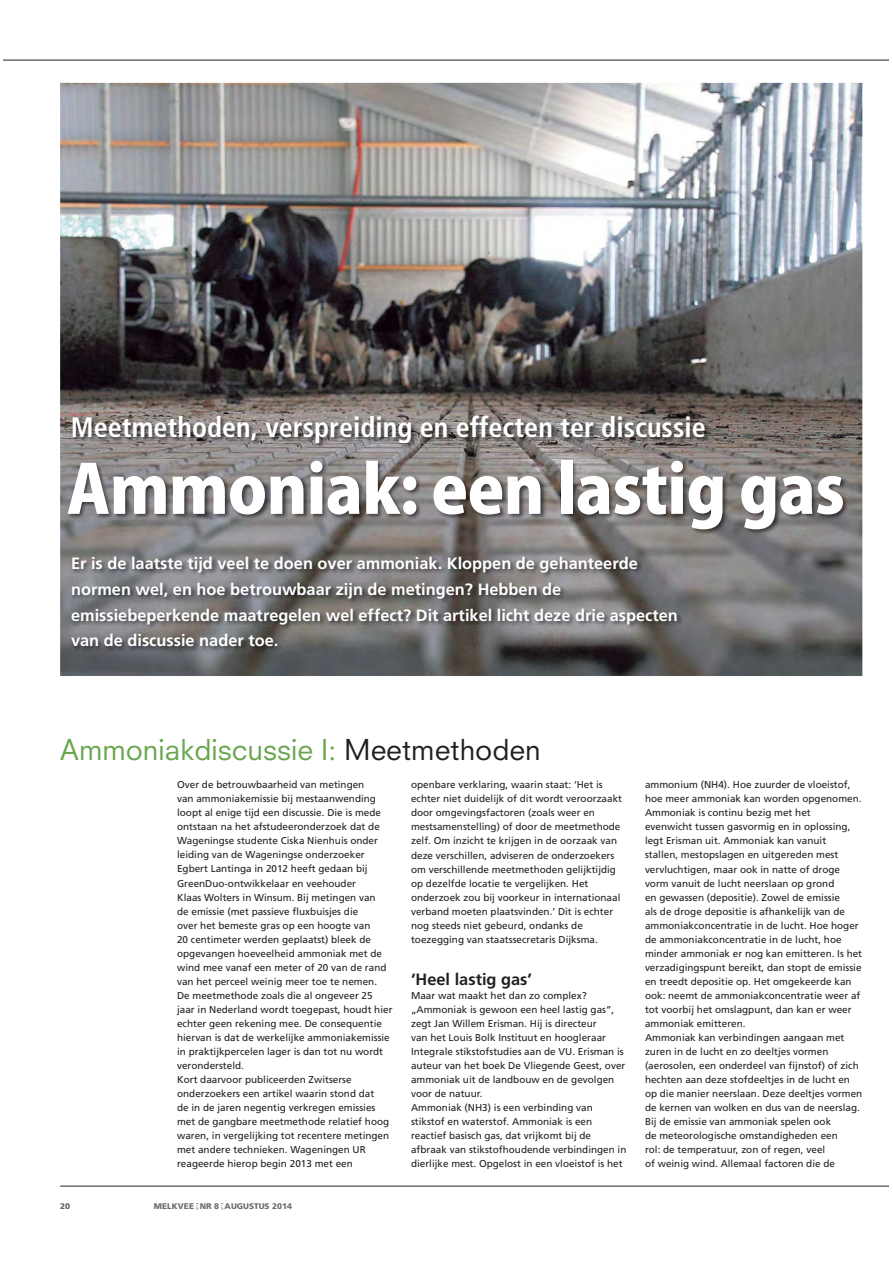
<style>
.page{position:relative;width:893px;height:1263px;background:#fff}
.page>*{position:absolute;margin:0;border:0;box-sizing:border-box;transform-origin:0 0}
.t1{font:66px "Koz Go Pro Heavy 90 msp RKSJ H";letter-spacing:-.01em;color:#fff}
.t2{font:700 condensed 28.05px "Frutiger LT Std";color:#fff}
.t3{font:28.05px "Neuzeit SLT Std";color:#69a64f}
.t4{font:700 16.35px/25.7px "Frutiger LT Std";color:#fff}
.t5{font:700 16.35px "Frutiger LT Std";color:#231f20}
.t6{font:9.9px/14.1px "Frutiger LT Std";color:#231f20}
.t7{font:900 8.25px "Frutiger LT Std";color:#6d6e70}
.t8{font:900 8.25px "Frutiger LT Std";color:#636466}
.s1{color:#231f20}
</style>
<div class="page">
<hr style="left:4px;top:60px;width:885px;height:1px;background:#231f20">
<hr style="left:60px;top:1186px;width:829px;height:1px;background:#231f20">
<img style="left:60px;top:83px;width:802px;height:593px">
<img style="left:72px;top:415px;width:638px;height:35px">
<img style="left:70px;top:556px;width:613px;height:96px">
<img style="left:67px;top:459px;width:782px;height:76px">
<h2 class="t2" style="left:71px;top:411px;width:636px">Meetmethoden, verspreiding en effecten ter discussie</h2>
<h1 class="t1" style="left:67px;top:464px;width:779px">Ammoniak: een lastig gas</h1>
<p class="t4" style="left:71px;top:552px;width:608px">Er is de laatste tijd veel te doen over ammoniak. Kloppen de gehanteerde normen wel, en hoe betrouwbaar zijn de metingen? Hebben de emissiebeperkende maatregelen wel effect? Dit artikel licht deze drie aspecten van de discussie nader toe.</p>
<h2 class="t3" style="left:60px;top:738px;width:482px">Ammoniakdiscussie I: <span class="s1">Meetmethoden</span></h2>
<p class="t6" style="left:177px;top:778px;width:217px">Over de betrouwbaarheid van metingen<br>van ammoniakemissie bij mestaanwending loopt al enige tijd een discussie. Die is mede ontstaan na het afstudeeronderzoek dat de Wageningse studente Ciska Nienhuis onder leiding van de Wageningse onderzoeker Egbert Lantinga in 2012 heeft gedaan bij GreenDuo-ontwikkelaar en veehouder<br>Klaas Wolters in Winsum. Bij metingen van<br>de emissie (met passieve fluxbuisjes die<br>over het bemeste gras op een hoogte van<br>20 centimeter werden geplaatst) bleek de opgevangen hoeveelheid ammoniak met de wind mee vanaf een meter of 20 van de rand van het perceel weinig meer toe te nemen.<br>De meetmethode zoals die al ongeveer 25 jaar in Nederland wordt toegepast, houdt hier echter geen rekening mee. De consequentie hiervan is dat de werkelijke ammoniakemissie in praktijkpercelen lager is dan tot nu wordt verondersteld.<br>Kort daarvoor publiceerden Zwitserse onderzoekers een artikel waarin stond dat<br>de in de jaren negentig verkregen emissies met de gangbare meetmethode relatief hoog waren, in vergelijking tot recentere metingen met andere technieken. Wageningen UR reageerde hierop begin 2013 met een</p>
<p class="t6" style="left:411px;top:778px;width:212px">openbare verklaring, waarin staat: ‘Het is echter niet duidelijk of dit wordt veroorzaakt door omgevingsfactoren (zoals weer en mestsamenstelling) of door de meetmethode zelf. Om inzicht te krijgen in de oorzaak van deze verschillen, adviseren de onderzoekers om verschillende meetmethoden gelijktijdig op dezelfde locatie te vergelijken. Het onderzoek zou bij voorkeur in internationaal verband moeten plaatsvinden.’ Dit is echter nog steeds niet gebeurd, ondanks de toezegging van staatssecretaris Dijksma.</p>
<h3 class="t5" style="left:411px;top:972px;width:122px">‘Heel lastig gas’</h3>
<p class="t6" style="left:411px;top:989px;width:217px">Maar wat maakt het dan zo complex? „Ammoniak is gewoon een heel lastig gas”, zegt Jan Willem Erisman. Hij is directeur<br>van het Louis Bolk Instituut en hoogleraar Integrale stikstofstudies aan de VU. Erisman is auteur van het boek De Vliegende Geest, over ammoniak uit de landbouw en de gevolgen voor de natuur.<br>Ammoniak (NH3) is een verbinding van stikstof en waterstof. Ammoniak is een reactief basisch gas, dat vrijkomt bij de afbraak van stikstofhoudende verbindingen in dierlijke mest. Opgelost in een vloeistof is het</p>
<p class="t8" style="left:60px;top:1203px;width:12px">20</p>
<p class="t7" style="left:154px;top:1203px;width:140px">MELKVEE NR 8 AUGUSTUS 2014</p>
<p class="t6" style="left:645px;top:778px;width:219px">ammonium (NH4). Hoe zuurder de vloeistof, hoe meer ammoniak kan worden opgenomen.<br>Ammoniak is continu bezig met het<br>evenwicht tussen gasvormig en in oplossing, legt Erisman uit. Ammoniak kan vanuit<br>stallen, mestopslagen en uitgereden mest vervluchtigen, maar ook in natte of droge vorm vanuit de lucht neerslaan op grond<br>en gewassen (depositie). Zowel de emissie<br>als de droge depositie is afhankelijk van de ammoniakconcentratie in de lucht. Hoe hoger de ammoniakconcentratie in de lucht, hoe minder ammoniak er nog kan emitteren. Is het verzadigingspunt bereikt, dan stopt de emissie en treedt depositie op. Het omgekeerde kan ook: neemt de ammoniakconcentratie weer af tot voorbij het omslagpunt, dan kan er weer ammoniak emitteren.<br>Ammoniak kan verbindingen aangaan met zuren in de lucht en zo deeltjes vormen (aerosolen, een onderdeel van fijnstof) of zich hechten aan deze stofdeeltjes in de lucht en op die manier neerslaan. Deze deeltjes vormen de kernen van wolken en dus van de neerslag.<br>Bij de emissie van ammoniak spelen ook<br>de meteorologische omstandigheden een<br>rol: de temperatuur, zon of regen, veel<br>of weinig wind. Allemaal factoren die de</p>
</div>
